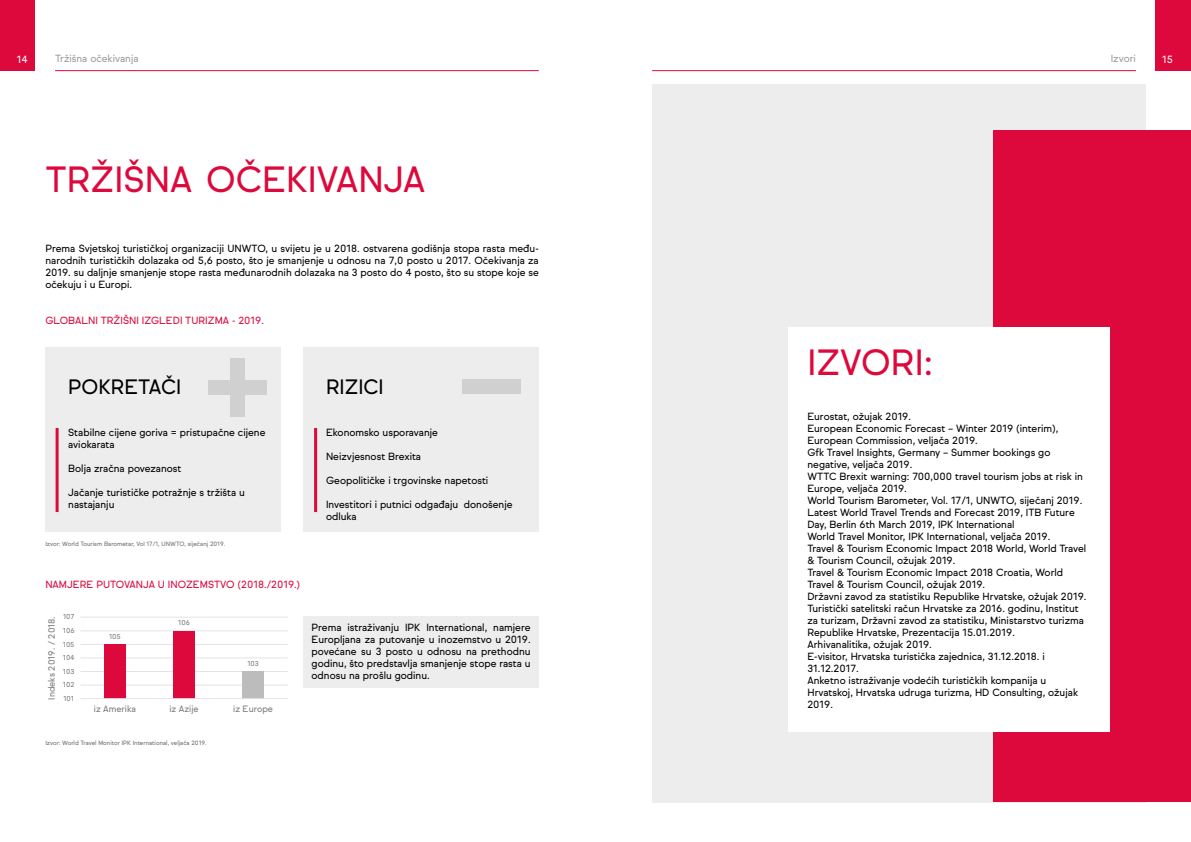
<style>
.page{position:relative;width:1191px;height:842px;background:#fff}
.page>*{position:absolute;margin:0;border:0;box-sizing:border-box;transform-origin:0 0}
.t1{font:35px "Sul Sans";color:#dd083b}
.t2{font:20px "Sul Sans";color:#000}
.t3{font:10px/12px "Sul Sans";color:#000}
.t4{font:10px "Sul Sans";color:#dd083b}
.t5{font:10px "Sul Sans";color:#9d9d9c}
.t6{font:10px "Sul Sans";color:#fff}
.t7{font:8.8px "Sul Sans";color:#7b7b7b}
.t8{font:6.9px "Sul Sans";color:#7b7b7b}
.t9{font:6px "Sul Sans";color:#706f6f}
</style>
<div class="page">
<hr style="left:55px;top:70px;width:484px;height:1px;background:#dd083b">
<hr style="left:652px;top:70px;width:483px;height:1px;background:#dd083b">
<div style="left:0;top:0;width:35px;height:71px;background:#dd083b"></div>
<div style="left:1155px;top:0;width:36px;height:71px;background:#dd083b"></div>
<div style="left:45px;top:347px;width:236px;height:185px;background:#ededed"></div>
<div style="left:230px;top:359px;width:15px;height:58px;background:#d0d0d0"></div>
<div style="left:208px;top:381px;width:58px;height:14px;background:#d0d0d0"></div>
<div style="left:303px;top:347px;width:236px;height:185px;background:#ededed"></div>
<div style="left:303px;top:617px;width:236px;height:71px;background:#ededed"></div>
<div style="left:462px;top:379px;width:58px;height:15px;background:#d0d0d0"></div>
<div style="left:652px;top:84px;width:493px;height:718px;background:#ededed"></div>
<div style="left:993px;top:130px;width:198px;height:672px;background:#dd083b"></div>
<div style="left:788px;top:327px;width:321px;height:405px;background:#fff"></div>
<hr style="left:80px;top:617px;width:208px;height:1px;background:#e3e3e3">
<hr style="left:80px;top:631px;width:208px;height:1px;background:#e3e3e3">
<hr style="left:80px;top:644px;width:208px;height:1px;background:#e3e3e3">
<hr style="left:80px;top:658px;width:208px;height:1px;background:#e3e3e3">
<hr style="left:80px;top:671px;width:208px;height:1px;background:#e3e3e3">
<hr style="left:80px;top:685px;width:208px;height:1px;background:#e3e3e3">
<div style="left:242px;top:671px;width:22px;height:28px;background:#bcbcbc"></div>
<div style="left:173px;top:631px;width:22px;height:68px;background:#dd083b"></div>
<div style="left:104px;top:644px;width:22px;height:55px;background:#dd083b"></div>
<hr style="left:80px;top:698px;width:208px;height:1px;background:#e3e3e3">
<hr style="left:56px;top:428px;width:3px;height:84px;background:#dd083b">
<hr style="left:314px;top:428px;width:3px;height:84px;background:#dd083b">
<p class="t6" style="left:17px;top:53px;width:12px">14</p>
<p class="t5" style="left:55px;top:52px;width:85px">Tržišna očekivanja</p>
<p class="t5" style="left:1110px;top:52px;width:27px">Izvori</p>
<p class="t6" style="left:1162px;top:53px;width:12px">15</p>
<h1 class="t1" style="left:45px;top:158px;width:381px">TRŽIŠNA OČEKIVANJA</h1>
<p class="t3" style="left:45px;top:242px;width:495px;text-align:justify">Prema Svjetskoj turističkoj organizaciji UNWTO, u svijetu je u 2018. ostvarena godišnja stopa rasta među&shy;narodnih turističkih dolazaka od 5,6 posto, što je smanjenje u odnosu na 7,0 posto u 2017. Očekivanja za 2019. su daljnje smanjenje stope rasta međunarodnih dolazaka na 3 posto do 4 posto, što su stope koje se očekuju i u Europi.</p>
<p class="t4" style="left:45px;top:314px;width:220px">GLOBALNI TRŽIŠNI IZGLEDI TURIZMA - 2019.</p>
<h2 class="t2" style="left:68px;top:375px;width:114px">POKRETAČI</h2>
<h2 class="t2" style="left:326px;top:375px;width:59px">RIZICI</h2>
<p class="t3" style="left:326px;top:427px;width:113px">Ekonomsko usporavanje</p>
<p class="t3" style="left:326px;top:451px;width:97px">Neizvjesnost Brexita</p>
<p class="t3" style="left:326px;top:475px;width:164px">Geopolitičke i trgovinske napetosti</p>
<p class="t3" style="left:326px;top:499px;width:188px">Investitori i putnici odgađaju donošenje odluka</p>
<p class="t3" style="left:68px;top:427px;width:199px">Stabilne cijene goriva = pristupačne cijene aviokarata</p>
<p class="t3" style="left:68px;top:463px;width:115px">Bolja zračna povezanost</p>
<p class="t3" style="left:68px;top:487px;width:178px">Jačanje turističke potražnje s tržišta u nastajanju</p>
<p class="t9" style="left:45px;top:540px;width:181px">Izvor: World Tourism Barometar, Vol 17/1, UNWTO, siječanj 2019.</p>
<p class="t4" style="left:45px;top:578px;width:256px">NAMJERE PUTOVANJA U INOZEMSTVO (2018./2019.)</p>
<p class="t7" style="left:46px;top:699px;width:85px;rotate:-90deg">Indeks 2019. / 2018.</p>
<p class="t8" style="left:63px;top:613px;width:13px">107</p>
<p class="t8" style="left:63px;top:626px;width:13px">106</p>
<p class="t8" style="left:63px;top:640px;width:13px">105</p>
<p class="t8" style="left:63px;top:653px;width:13px">104</p>
<p class="t8" style="left:63px;top:667px;width:13px">103</p>
<p class="t8" style="left:63px;top:681px;width:13px">102</p>
<p class="t8" style="left:63px;top:694px;width:12px">101</p>
<p class="t8" style="left:109px;top:632px;width:13px">105</p>
<p class="t8" style="left:178px;top:619px;width:13px">106</p>
<p class="t8" style="left:247px;top:659px;width:13px">103</p>
<p class="t7" style="left:94px;top:703px;width:44px">iz Amerika</p>
<p class="t7" style="left:169px;top:703px;width:31px">iz Azije</p>
<p class="t7" style="left:233px;top:703px;width:41px">iz Europe</p>
<p class="t9" style="left:45px;top:739px;width:163px">Izvor: World Travel Monitor IPK International, veljača 2019.</p>
<p class="t3" style="left:311px;top:622px;width:220px;text-align:justify">Prema istraživanju IPK International, namjere Europljana za putovanje u inozemstvo u 2019. povećane su 3 posto u odnosu na prethodnu godinu, što predstavlja smanjenje stope rasta u odnosu na prošlu godinu.</p>
<h1 class="t1" style="left:807px;top:342px;width:127px">IZVORI:</h1>
<p class="t3" style="left:807px;top:410px;width:280px">Eurostat, ožujak 2019.<br>European Economic Forecast – Winter 2019 (interim), European Commission, veljača 2019.<br>Gfk Travel Insights, Germany – Summer bookings go negative, veljača 2019.<br>WTTC Brexit warning: 700,000 travel tourism jobs at risk in Europe, veljača 2019.<br>World Tourism Barometer, Vol. 17/1, UNWTO, siječanj 2019.<br>Latest World Travel Trends and Forecast 2019, ITB Future Day, Berlin 6th March 2019, IPK International<br>World Travel Monitor, IPK International, veljača 2019.<br>Travel &amp; Tourism Economic Impact 2018 World, World Travel &amp; Tourism Council, ožujak 2019.<br>Travel &amp; Tourism Economic Impact 2018 Croatia, World Travel &amp; Tourism Council, ožujak 2019.<br>Državni zavod za statistiku Republike Hrvatske, ožujak 2019.<br>Turistički satelitski račun Hrvatske za 2016. godinu, Institut za turizam, Državni zavod za statistiku, Ministarstvo turizma Republike Hrvatske, Prezentacija 15.01.2019.<br>Arhivanalitika, ožujak 2019.<br>E-visitor, Hrvatska turistička zajednica, 31.12.2018. i 31.12.2017.<br>Anketno istraživanje vodećih turističkih kompanija u Hrvatskoj, Hrvatska udruga turizma, HD Consulting, ožujak 2019.</p>
</div>
